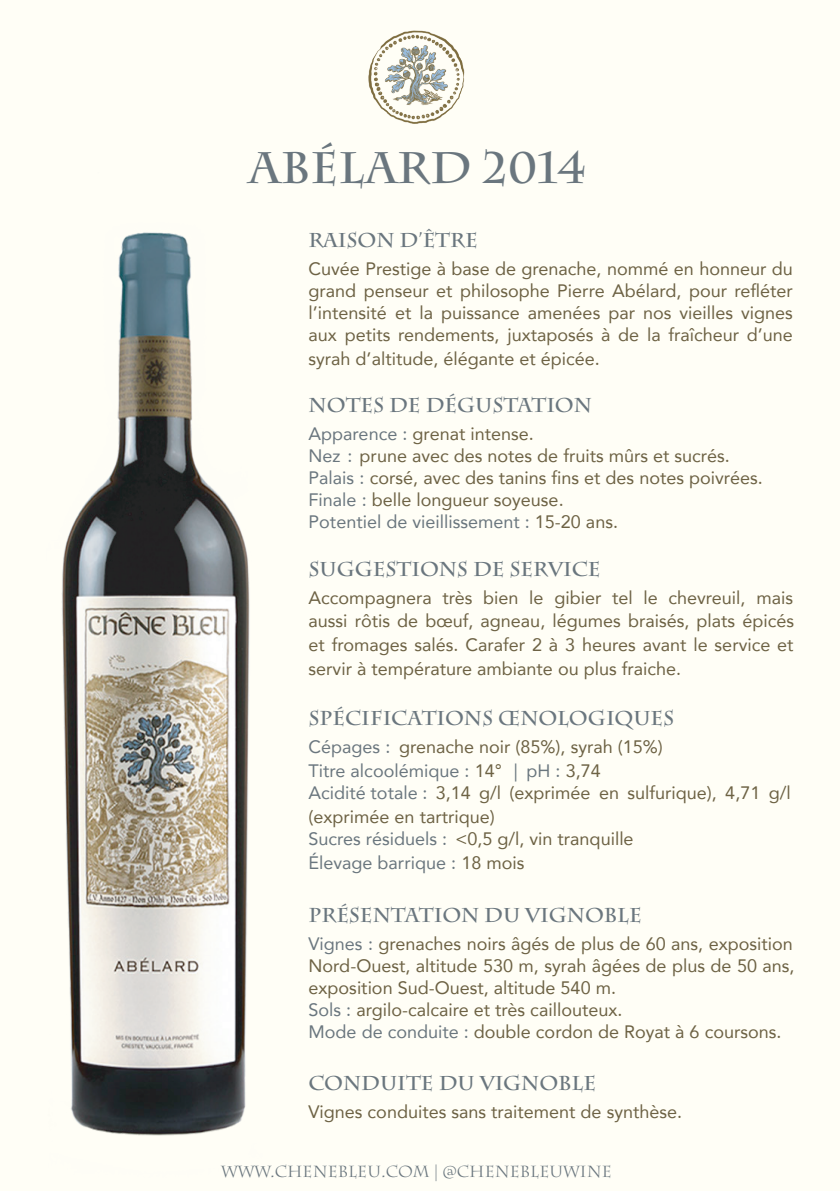
<style>
.page{position:relative;width:840px;height:1191px;background:#fff}
.page>*{position:absolute;margin:0;border:0;box-sizing:border-box;transform-origin:0 0}
.t1{font:700 44px "Charlemagne Std";color:#6a767e}
.t2{font:700 20px "Charlemagne Std";color:#6a767e}
.t3{font:18px/22px "Avenir";color:#6d6244}
.t4{font:18px/24px "Avenir";color:#6a767e}
.t5{font:16px "Charlemagne Std";color:#6a767e}
.s1{color:#6a767e}
.s2{color:#6d6244}
</style>
<div class="page">
<div style="left:0;top:0;width:839px;height:1191px;background:#fffef6"></div>
<img style="left:62px;top:232px;width:188px;height:904px">
<img style="left:368px;top:30px;width:97px;height:94px">
<h1 class="t1" style="left:249px;top:142px;width:338px">ABÉLARD 2014</h1>
<p class="t2" style="left:308px;top:228px;width:171px">RAISON D’ÊTRE</p>
<p class="t3" style="left:308px;top:257px;width:485px;text-align:justify">Cuvée Prestige à base de grenache, nommé en honneur du grand penseur et philosophe Pierre Abélard, pour refléter l’intensité et la puissance amenées par nos vieilles vignes aux petits rendements, juxtaposés à de la fraîcheur d’une</p>
<p class="t3" style="left:308px;top:347px;width:293px">syrah d’altitude, élégante et épicée.</p>
<p class="t2" style="left:308px;top:393px;width:285px">NOTES DE DÉGUSTATION</p>
<p class="t3" style="left:308px;top:422px;width:455px"><span class="s1">Apparence :</span> grenat intense.<br><span class="s1">Nez :</span> prune avec des notes de fruits mûrs et sucrés.<br><span class="s1">Palais :</span> corsé, avec des tanins fins et des notes poivrées.<br><span class="s1">Finale :</span> belle longueur soyeuse.<br><span class="s1">Potentiel de vieillissement :</span> 15-20 ans.</p>
<p class="t2" style="left:308px;top:557px;width:293px">SUGGESTIONS DE SERVICE</p>
<p class="t3" style="left:308px;top:585px;width:486px;line-height:23.8px;text-align:justify">Accompagnera très bien le gibier tel le chevreuil, mais aussi rôtis de bœuf, agneau, légumes braisés, plats épicés et fromages salés. Carafer 2 à 3 heures avant le service et servir à température ambiante ou plus fraiche.</p>
<p class="t2" style="left:308px;top:706px;width:367px">SPÉCIFICATIONS ŒNOLOGIQUES</p>
<p class="t3" style="left:308px;top:734px;width:355px;line-height:24px"><span class="s1">Cépages :</span> grenache noir (85%), syrah (15%)<br><span class="s1">Titre alcoolémique :</span> 14° <span class="s1">| pH :</span> 3,74</p>
<p class="t3" style="left:308px;top:780px;width:483px;line-height:24px"><span class="s1">Acidité totale :</span> 3,14 g/l (exprimée en sulfurique), 4,71 g/l (exprimée en tartrique)</p>
<p class="t4" style="left:308px;top:826px;width:326px">Sucres résiduels : <span class="s2">&lt;0,5 g/l, vin tranquille<br></span>Élevage barrique : <span class="s2">18 mois</span></p>
<p class="t2" style="left:308px;top:903px;width:334px">PRÉSENTATION DU VIGNOBLE</p>
<p class="t3" style="left:308px;top:932px;width:487px"><span class="s1">Vignes :</span> grenaches noirs âgés de plus de 60 ans, exposition Nord-Ouest, altitude 530 m, syrah âgées de plus de 50 ans, exposition Sud-Ouest, altitude 540 m.<br><span class="s1">Sols :</span> argilo-calcaire et très caillouteux.<br><span class="s1">Mode de conduite :</span> double cordon de Royat à 6 coursons.</p>
<p class="t2" style="left:308px;top:1071px;width:289px">CONDUITE DU VIGNOBLE</p>
<p class="t3" style="left:308px;top:1100px;width:375px">Vignes conduites sans traitement de synthèse.</p>
<p class="t5" style="left:221px;top:1162px;width:392px">WWW.CHENEBLEU.COM | @CHENEBLEUWINE</p>
</div>
